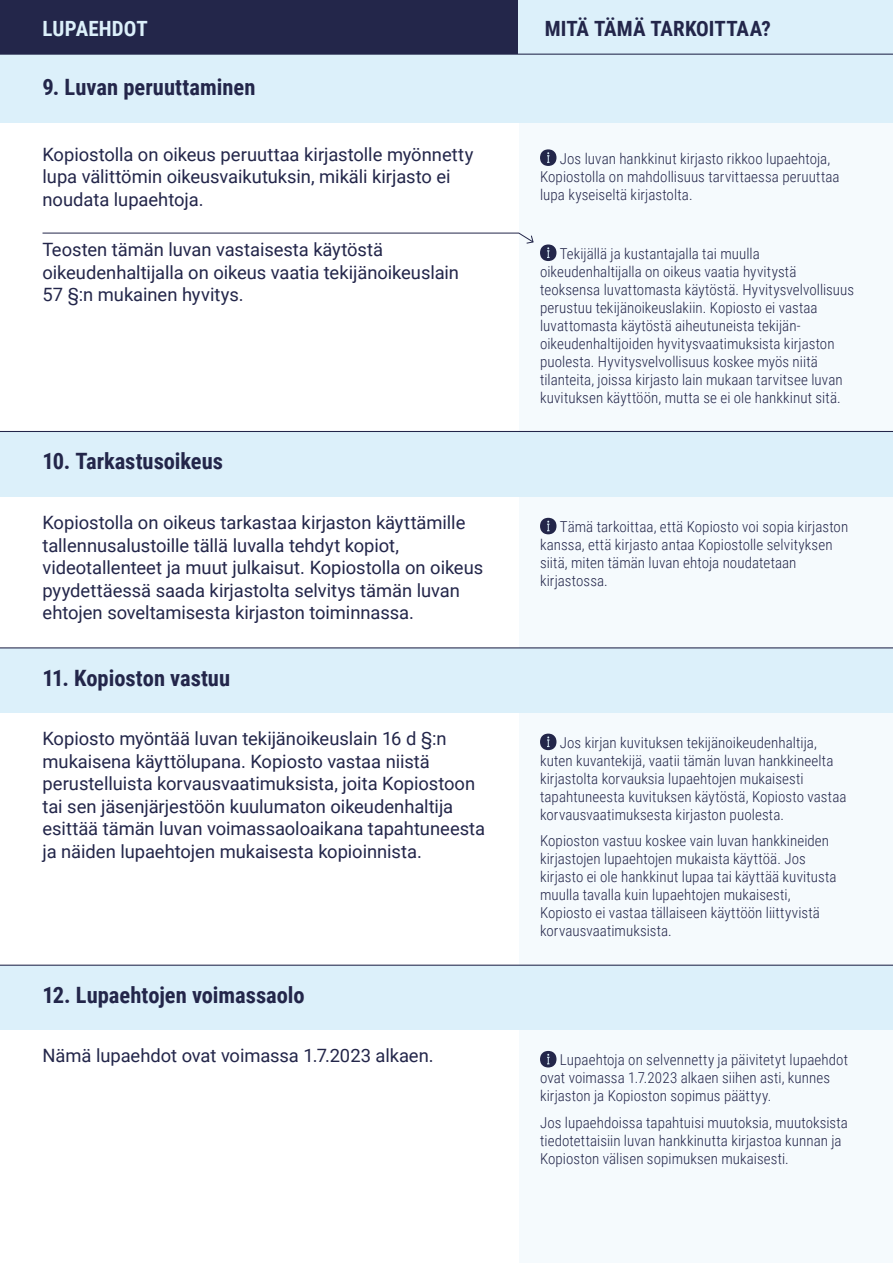
<style>
.page{position:relative;width:893px;height:1263px;background:#fff}
.page>*{position:absolute;margin:0;border:0;box-sizing:border-box;transform-origin:0 0}
.t1{font:700 22.5px "Roboto Condensed";color:#23264a}
.t2{font:700 21px "Roboto Condensed";color:#23264a}
.t3{font:700 21px "Roboto Condensed";color:#dcf0fa}
.t4{font:18.3px/22.5px "Roboto";letter-spacing:-.005em;color:#23264a}
.t5{font:300 15px/18px "Roboto Condensed";letter-spacing:.005em;color:#23264a}
</style>
<div class="page">
<div style="left:519px;top:0;width:374px;height:1263px;background:#f5fafd"></div>
<div style="left:0;top:0;width:519px;height:54px;background:#23264a"></div>
<div style="left:519px;top:0;width:374px;height:54px;background:#dcf0fa"></div>
<div style="left:0;top:965px;width:893px;height:65px;background:#dcf0fa"></div>
<div style="left:0;top:648px;width:893px;height:64px;background:#dcf0fa"></div>
<div style="left:0;top:431px;width:893px;height:66px;background:#dcf0fa"></div>
<div style="left:0;top:54px;width:893px;height:68px;background:#dcf0fa"></div>
<svg style="left:540px;top:149px;width:16px;height:17px"></svg>
<hr style="left:0;top:431px;width:893px;height:1px;background:#23264a">
<svg style="left:540px;top:518px;width:16px;height:16px"></svg>
<hr style="left:0;top:647px;width:893px;height:1px;background:#23264a">
<svg style="left:540px;top:734px;width:16px;height:16px"></svg>
<hr style="left:0;top:965px;width:893px;height:1px;background:#23264a">
<svg style="left:540px;top:1051px;width:16px;height:16px"></svg>
<hr style="left:0;top:54px;width:893px;height:1px;background:#23264a">
<svg style="left:540px;top:244px;width:16px;height:17px"></svg>
<svg style="left:42px;top:233px;width:491px;height:11px"></svg>
<h2 class="t3" style="left:43px;top:14px;width:107px">LUPAEHDOT</h2>
<h2 class="t2" style="left:545px;top:14px;width:228px">MITÄ TÄMÄ TARKOITTAA?</h2>
<h1 class="t1" style="left:43px;top:71px;width:214px">9. Luvan peruuttaminen</h1>
<p class="t4" style="left:43px;top:142px;width:432px">Kopiostolla on oikeus peruuttaa kirjastolle myönnetty lupa välittömin oikeusvaikutuksin, mikäli kirjasto ei noudata lupaehtoja.</p>
<p class="t5" style="left:540px;top:149px;width:301px;text-indent:20px">Jos luvan hankkinut kirjasto rikkoo lupaehtoja,<br>Kopiostolla on mahdollisuus tarvittaessa peruuttaa lupa kyseiseltä kirjastolta.</p>
<p class="t4" style="left:43px;top:238px;width:418px">Teosten tämän luvan vastaisesta käytöstä oikeudenhaltijalla on oikeus vaatia tekijänoikeuslain<br>57 §:n mukainen hyvitys.</p>
<p class="t5" style="left:540px;top:244px;width:316px;text-indent:20px">Tekijällä ja kustantajalla tai muulla oikeudenhaltijalla on oikeus vaatia hyvitystä teoksensa luvattomasta käytöstä. Hyvitysvelvollisuus perustuu tekijänoikeuslakiin. Kopiosto ei vastaa luvattomasta käytöstä aiheutuneista tekijän&shy;oikeudenhaltijoiden hyvitysvaatimuksista kirjaston puolesta. Hyvitysvelvollisuus koskee myös niitä tilanteita, joissa kirjasto lain mukaan tarvitsee luvan kuvituksen käyttöön, mutta se ei ole hankkinut sitä.</p>
<h1 class="t1" style="left:43px;top:445px;width:182px">10. Tarkastusoikeus</h1>
<p class="t4" style="left:43px;top:511px;width:442px">Kopiostolla on oikeus tarkastaa kirjaston käyttämille tallennusalustoille tällä luvalla tehdyt kopiot, videotallenteet ja muut julkaisut. Kopiostolla on oikeus pyydettäessä saada kirjastolta selvitys tämän luvan ehtojen soveltamisesta kirjaston toiminnassa.</p>
<p class="t5" style="left:540px;top:517px;width:310px;text-indent:20px">Tämä tarkoittaa, että Kopiosto voi sopia kirjaston kanssa, että kirjasto antaa Kopiostolle selvityksen siitä, miten tämän luvan ehtoja noudatetaan kirjastossa.</p>
<h1 class="t1" style="left:43px;top:662px;width:189px">11. Kopioston vastuu</h1>
<p class="t4" style="left:43px;top:727px;width:444px">Kopiosto myöntää luvan tekijänoikeuslain 16 d §:n mukaisena käyttölupana. Kopiosto vastaa niistä perustelluista korvausvaatimuksista, joita Kopiostoon tai sen jäsenjärjestöön kuulumaton oikeudenhaltija esittää tämän luvan voimassaoloaikana tapahtuneesta ja näiden lupaehtojen mukaisesta kopioinnista.</p>
<p class="t5" style="left:540px;top:733px;width:308px;text-indent:20px">Jos kirjan kuvituksen tekijänoikeudenhaltija, kuten kuvantekijä, vaatii tämän luvan hankkineelta kirjastolta korvauksia lupaehtojen mukaisesti tapahtuneesta kuvituksen käytöstä, Kopiosto vastaa korvausvaatimuksesta kirjaston puolesta.</p>
<p class="t5" style="left:540px;top:831px;width:298px">Kopioston vastuu koskee vain luvan hankkineiden kirjastojen lupaehtojen mukaista käyttöä. Jos kirjasto ei ole hankkinut lupaa tai käyttää kuvitusta muulla tavalla kuin lupaehtojen mukaisesti, Kopiosto ei vastaa tällaiseen käyttöön liittyvistä korvausvaatimuksista.</p>
<h1 class="t1" style="left:43px;top:979px;width:264px">12. Lupaehtojen voimassaolo</h1>
<p class="t4" style="left:43px;top:1044px;width:393px">Nämä lupaehdot ovat voimassa 1.7.2023 alkaen.</p>
<p class="t5" style="left:540px;top:1050px;width:310px;text-indent:20px">Lupaehtoja on selvennetty ja päivitetyt lupaehdot ovat voimassa 1.7.2023 alkaen siihen asti, kunnes kirjaston ja Kopioston sopimus päättyy.</p>
<p class="t5" style="left:540px;top:1113px;width:309px">Jos lupaehdoissa tapahtuisi muutoksia, muutoksista tiedotettaisiin luvan hankkinutta kirjastoa kunnan ja<br>Kopioston välisen sopimuksen mukaisesti.</p>
</div>
